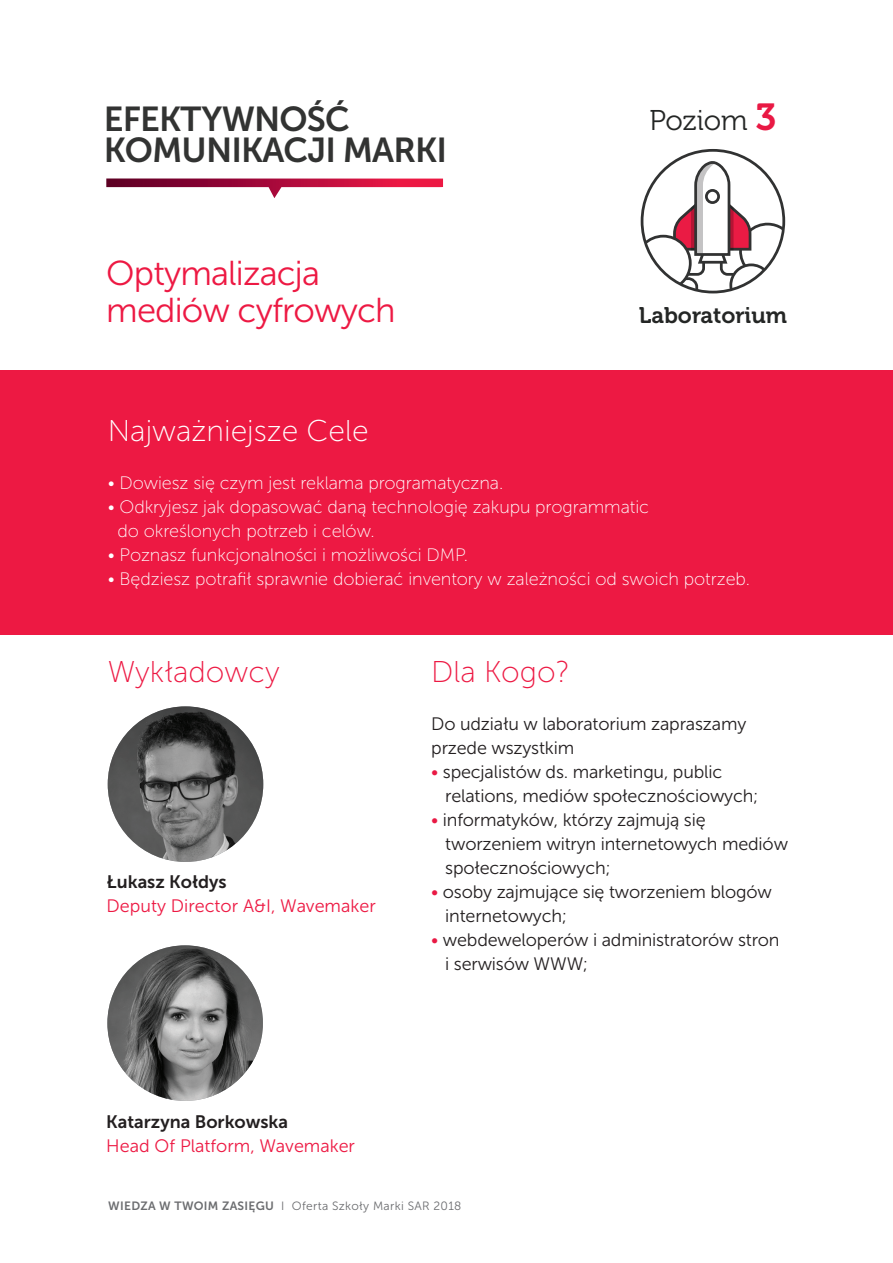
<style>
.page{position:relative;width:893px;height:1263px;background:#fff}
.page>*{position:absolute;margin:0;border:0;box-sizing:border-box;transform-origin:0 0}
.t1{font:34.5px/37.5px "Museo Sans 300";letter-spacing:-.025em;color:#ed1943}
.t2{font:34.5px/31.5px "Museo Sans 700";letter-spacing:-.025em;color:#323332}
.t3{font:30px "Museo Sans 100";color:#ed1943}
.t4{font:30px "Museo Sans 100";color:#fff}
.t5{font:28.5px "Museo 300";color:#242625}
.t6{font:22.5px "Museo 700";color:#242625}
.t7{font:18px/24px "Museo Sans 300";letter-spacing:-.01em;color:#231f20}
.t8{font:18px/24px "Museo Sans 100";letter-spacing:-.005em;color:#fff}
.t9{font:18px "Museo Sans 300";color:#ed1943}
.t10{font:18px "Museo Sans 700";color:#231f20}
.t11{font:12px "Museo Sans 300";letter-spacing:.025em;color:#6c6d70}
.s1{font-family:"Museo 700";font-size:37.5px;color:#e91944}
.s2{color:#e91944}
.s3{font-family:"Museo Sans 700"}
</style>
<div class="page">
<svg style="left:640px;top:149px;width:146px;height:145px"></svg>
<div style="left:0;top:370px;width:893px;height:264px;background:#ed1943"></div>
<img style="left:108px;top:706px;width:155px;height:156px;border-radius:78px">
<svg style="left:106px;top:178px;width:337px;height:20px"></svg>
<img style="left:107px;top:945px;width:156px;height:156px;border-radius:78px">
<h1 class="t2" style="left:104px;top:103px;width:345px">EFEKTYWNOŚĆ<br>KOMUNIKACJI MARKI</h1>
<h1 class="t1" style="left:106px;top:254px;width:291px">Optymalizacja mediów cyfrowych</h1>
<h3 class="t5" style="left:649px;top:105px;width:128px">Poziom <span class="s1">3</span></h3>
<p class="t6" style="left:639px;top:303px;width:150px">Laboratorium</p>
<h2 class="t4" style="left:108px;top:415px;width:262px">Najważniejsze Cele</h2>
<p class="t8" style="left:108px;top:471px;width:397px">• Dowiesz się czym jest reklama programatyczna.</p>
<p class="t8" style="left:118px;top:495px;width:533px;text-indent:-10px">• Odkryjesz jak dopasować daną technologię zakupu programmatic do określonych potrzeb i celów.</p>
<p class="t8" style="left:108px;top:543px;width:362px">• Poznasz funkcjonalności i możliwości DMP.</p>
<p class="t8" style="left:108px;top:567px;width:644px">• Będziesz potrafił sprawnie dobierać inventory w zależności od swoich potrzeb.</p>
<h2 class="t3" style="left:108px;top:656px;width:173px">Wykładowcy</h2>
<p class="t10" style="left:107px;top:872px;width:121px">Łukasz Kołdys</p>
<p class="t9" style="left:107px;top:896px;width:271px">Deputy Director A&amp;I, Wavemaker</p>
<h2 class="t3" style="left:431px;top:656px;width:140px">Dla Kogo?</h2>
<p class="t7" style="left:431px;top:712px;width:317px">Do udziału w laboratorium zapraszamy przede wszystkim</p>
<p class="t7" style="left:445px;top:760px;width:315px;text-indent:-14px"><span class="s2">•</span> specjalistów ds. marketingu, public relations, mediów społecznościowych;</p>
<p class="t7" style="left:445px;top:808px;width:344px;text-indent:-14px"><span class="s2">•</span> informatyków, którzy zajmują się tworzeniem witryn internetowych mediów społecznościowych;</p>
<p class="t7" style="left:445px;top:880px;width:328px;text-indent:-14px"><span class="s2">•</span> osoby zajmujące się tworzeniem blogów internetowych;</p>
<p class="t7" style="left:445px;top:928px;width:336px;text-indent:-14px"><span class="s2">•</span> webdeweloperów i administratorów stron i serwisów WWW;</p>
<p class="t10" style="left:106px;top:1112px;width:183px">Katarzyna Borkowska</p>
<p class="t9" style="left:106px;top:1136px;width:250px">Head Of Platform, Wavemaker</p>
<p class="t11" style="left:108px;top:1199px;width:355px"><span class="s3">WIEDZA W TWOIM ZASIĘGU</span> I Oferta Szkoły Marki SAR 2018</p>
</div>
